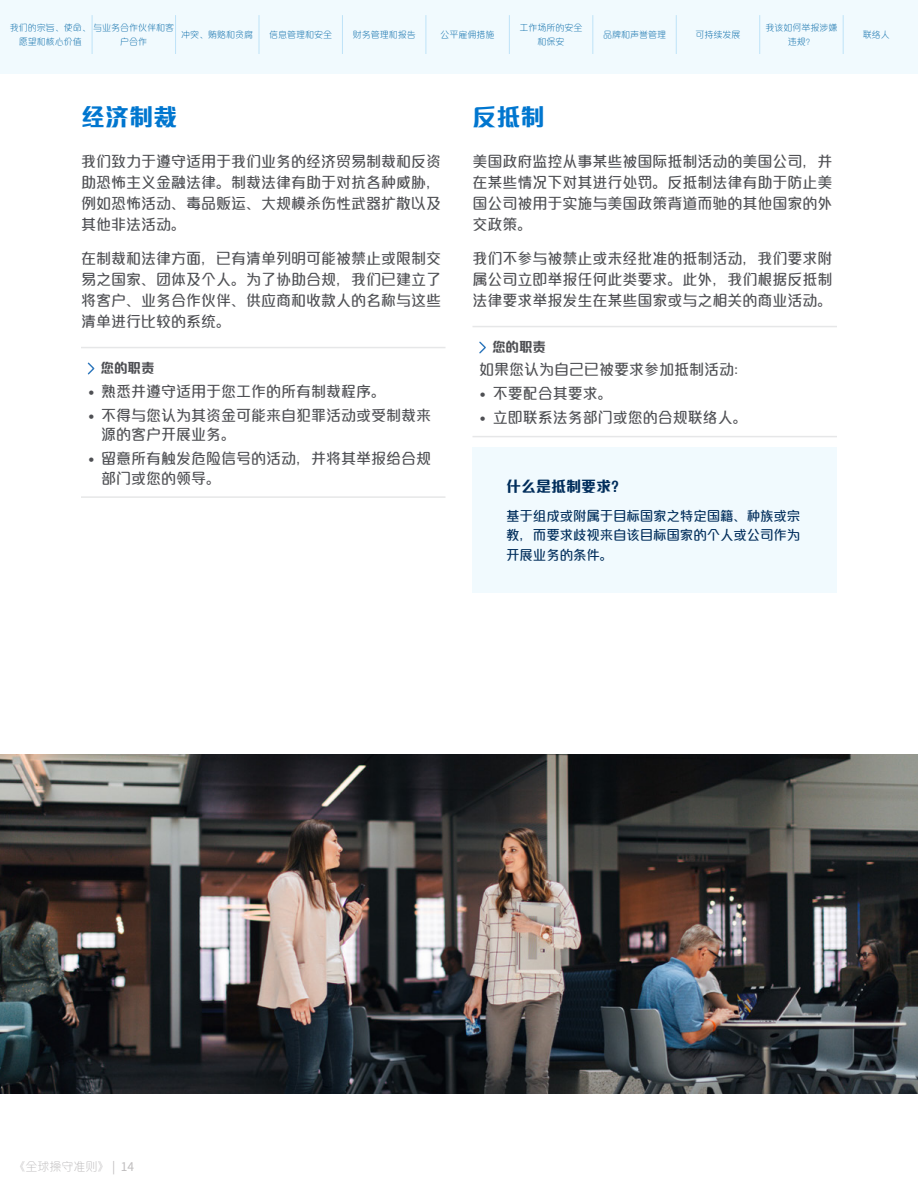
<style>
.page{position:relative;width:918px;height:1188px;background:#fff}
.page>*{position:absolute;margin:0;border:0;box-sizing:border-box;transform-origin:0 0}
.t1{font:800 24px "M Elle PRC";color:#0076cf}
.t2{font:500 15px/21px "M Elle PRC";color:#4e4f53;text-align:justify}
.t3{font:800 15px "M Elle PRC";color:#002d5b}
.t4{font:500 13.5px/19.5px "M Elle PRC";letter-spacing:-.01em;color:#002d5b;text-align:justify}
.t5{font:800 13.5px "M Elle PRC";color:#4e4f53}
.t6{font:300 12px "M Elle PRC";color:#bfbdbe}
.t7{font:300 9px/13.5px "M Elle PRC";color:#0066a6;text-align:center}
.s1{font-family:"FS Elliot Pro";font-weight:400}
.s2{font-family:"Noto Sans TC";font-weight:400}
</style>
<div class="page">
<div style="left:0;top:0;width:918px;height:74px;background:#f1fafe"></div>
<hr style="left:92px;top:15px;width:1px;height:39px;background:#bee3f8">
<hr style="left:175px;top:15px;width:1px;height:39px;background:#bee3f8">
<hr style="left:259px;top:15px;width:1px;height:39px;background:#bee3f8">
<hr style="left:342px;top:15px;width:1px;height:39px;background:#bee3f8">
<hr style="left:426px;top:15px;width:1px;height:39px;background:#bee3f8">
<hr style="left:509px;top:15px;width:1px;height:39px;background:#bee3f8">
<hr style="left:592px;top:15px;width:1px;height:39px;background:#bee3f8">
<hr style="left:676px;top:15px;width:1px;height:39px;background:#bee3f8">
<hr style="left:759px;top:15px;width:1px;height:39px;background:#bee3f8">
<hr style="left:843px;top:15px;width:1px;height:39px;background:#bee3f8">
<img style="left:0;top:755px;width:918px;height:338px">
<hr style="left:81px;top:347px;width:365px;height:1px;background:#e6e7e8">
<hr style="left:81px;top:496px;width:365px;height:2px;background:#e6e7e8">
<svg style="left:87px;top:362px;width:8px;height:13px"></svg>
<hr style="left:472px;top:326px;width:365px;height:1px;background:#e6e7e8">
<hr style="left:472px;top:436px;width:365px;height:1px;background:#e6e7e8">
<svg style="left:479px;top:341px;width:7px;height:13px"></svg>
<div style="left:472px;top:448px;width:365px;height:145px;background:#f1fafe"></div>
<p class="t7" style="left:19px;top:21px;width:157px;text-align:left;text-indent:-9px">我们的宗旨、使命、与业务合作伙伴和客愿望和核心价值</p>
<p class="t7" style="left:181px;top:28px;width:73px">冲突、贿赂和贪腐</p>
<p class="t7" style="left:269px;top:28px;width:64px">信息管理和安全</p>
<p class="t7" style="left:353px;top:28px;width:64px">财务管理和报告</p>
<p class="t7" style="left:441px;top:28px;width:55px">公平雇佣措施</p>
<p class="t7" style="left:520px;top:21px;width:64px">工作场所的安全和保安</p>
<p class="t7" style="left:603px;top:28px;width:64px">品牌和声誉管理</p>
<p class="t7" style="left:696px;top:28px;width:46px">可持续发展</p>
<p class="t7" style="left:765px;top:21px;width:73px">我该如何举报涉嫌违规？</p>
<p class="t7" style="left:863px;top:28px;width:28px">联络人</p>
<p class="t7" style="left:120px;top:34px;width:28px">户合作</p>
<h1 class="t1" style="left:81px;top:103px;width:97px">经济制裁</h1>
<p class="t2" style="left:81px;top:151px;width:361px">我们致力于遵守适用于我们业务的经济贸易制裁和反资助恐怖主义金融法律。制裁法律有助于对抗各种威胁，例如恐怖活动、毒品贩运、大规模杀伤性武器扩散以及其他非法活动。</p>
<p class="t2" style="left:81px;top:248px;width:361px">在制裁和法律方面，已有清单列明可能被禁止或限制交易之国家、团体及个人。为了协助合规，我们已建立了将客户、业务合作伙伴、供应商和收款人的名称与这些清单进行比较的系统。</p>
<p class="t5" style="left:101px;top:360px;width:55px">您的职责</p>
<p class="t2" style="left:88px;top:381px;width:300px"><span class="s1">•</span> 熟悉并遵守适用于您工作的所有制裁程序。</p>
<p class="t2" style="left:101px;top:405px;width:331px;line-height:19.5px;text-indent:-14px"><span class="s1">•</span> 不得与您认为其资金可能来自犯罪活动或受制裁来源的客户开展业务。</p>
<p class="t2" style="left:101px;top:449px;width:331px;line-height:19.5px;text-indent:-14px"><span class="s1">•</span> 留意所有触发危险信号的活动，并将其举报给合规部门或您的领导。</p>
<h1 class="t1" style="left:472px;top:103px;width:73px">反抵制</h1>
<p class="t2" style="left:472px;top:151px;width:361px">美国政府监控从事某些被国际抵制活动的美国公司，并在某些情况下对其进行处罚。反抵制法律有助于防止美国公司被用于实施与美国政策背道而驰的其他国家的外交政策。</p>
<p class="t2" style="left:472px;top:248px;width:361px">我们不参与被禁止或未经批准的抵制活动，我们要求附属公司立即举报任何此类要求。此外，我们根据反抵制法律要求举报发生在某些国家或与之相关的商业活动。</p>
<p class="t5" style="left:492px;top:339px;width:55px">您的职责</p>
<p class="t2" style="left:479px;top:359px;width:271px">如果您认为自己已被要求参加抵制活动：</p>
<p class="t2" style="left:479px;top:383px;width:135px"><span class="s1">•</span> 不要配合其要求。</p>
<p class="t2" style="left:479px;top:407px;width:270px"><span class="s1">•</span> 立即联系法务部门或您的合规联络人。</p>
<p class="t3" style="left:506px;top:478px;width:121px">什么是抵制要求？</p>
<p class="t4" style="left:506px;top:506px;width:296px">基于组成或附属于目标国家之特定国籍、种族或宗教，而要求歧视来自该目标国家的个人或公司作为开展业务的条件。</p>
<p class="t6" style="left:14px;top:1159px;width:122px">《全球操守准则》 <span class="s2">| 14</span></p>
</div>
